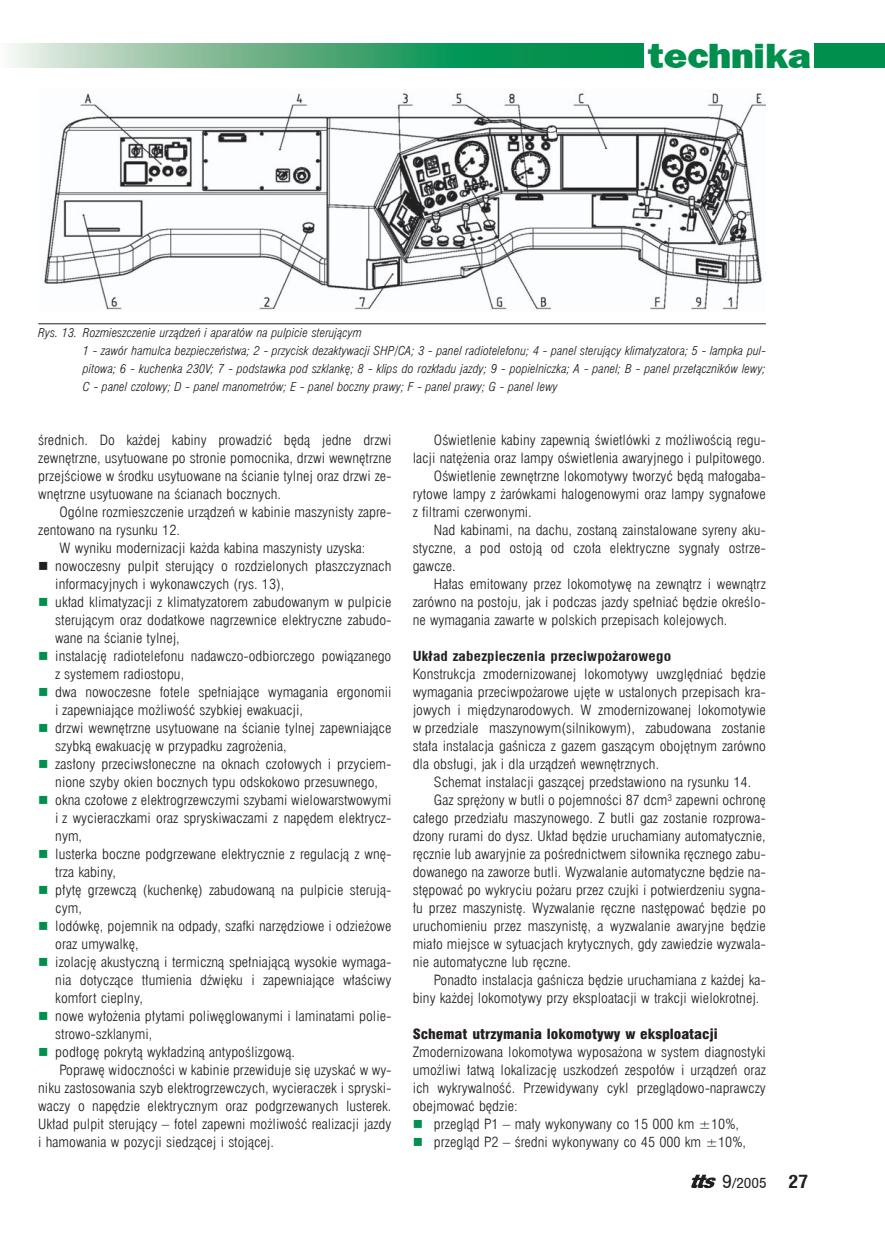
<style>
.page{position:relative;width:885px;height:1238px;background:#fff}
.page>*{position:absolute;margin:0;border:0;box-sizing:border-box;transform-origin:0 0}
.t1{font:36px "Frankfurt Goth Hvypl";color:#008f4d;scale:1.1 1}
.t2{font:13.8px/18px "Swis 721 Lt Cn EU Normal";color:#231f20;scale:1.1 1}
.t3{font:13.8px "Swis 721 Blk Cn EU Normal";color:#231f20;scale:1.1 1}
.t4{font:700 13.8px "Switzerland Condpl";color:#231f20;scale:1.1 1}
.t5{font:13.8px "Switzerland Condpl";color:#231f20;scale:1.1 1}
.t6{font:12px/18px "Swis 721 Lt Cn EU Italic";color:#231f20;scale:1.1 1}
.s1{color:#008f4d}
.s2{font-size:18px}
.s3{font-weight:700;font-size:18px}
</style>
<div class="page">
<div style="left:814px;top:43px;width:70px;height:25px;background:#008f4d"></div>
<svg style="left:11px;top:43px;width:632px;height:25px"></svg>
<svg style="left:691px;top:1174px;width:24px;height:13px"></svg>
<hr style="left:38px;top:323px;width:727px;height:1px;background:#231f20">
<img style="left:44px;top:93px;width:721px;height:217px">
<h1 class="t1" style="left:648px;top:33px;width:149px">technika</h1>
<p class="t6" style="left:83px;top:324px;width:622px;text-indent:-45px">Rys. 13. Rozmieszczenie urządzeń i aparatów na pulpicie sterującym<br>1 - zawór hamulca bezpieczeństwa; 2 - przycisk dezaktywacji SHP/CA; 3 - panel radiotelefonu; 4 - panel sterujący klimatyzatora; 5 - lampka pul&shy;pitowa; 6 - kuchenka 230V; 7 - podstawka pod szklankę; 8 - klips do rozkładu jazdy; 9 - popielniczka; A - panel; B - panel przełączników lewy; C - panel czołowy; D - panel manometrów; E - panel boczny prawy; F - panel prawy; G - panel lewy</p>
<p class="t2" style="left:38px;top:431px;width:322px;text-align:justify">średnich. Do każdej kabiny prowadzić będą jedne drzwi zewnętrzne, usytuowane po stronie pomocnika, drzwi wewnętrzne przejściowe w środku usytuowane na ścianie tylnej oraz drzwi ze&shy;wnętrzne usytuowane na ścianach bocznych.</p>
<p class="t2" style="left:60px;top:503px;width:303px">Ogólne rozmieszczenie urządzeń w kabinie maszynisty zapre-</p>
<p class="t2" style="left:38px;top:521px;width:130px">zentowano na rysunku 12.</p>
<p class="t2" style="left:60px;top:539px;width:279px">W wyniku modernizacji każda kabina maszynisty uzyska:</p>
<p class="t2" style="left:55px;top:557px;width:307px;text-indent:-17px">■ nowoczesny pulpit sterujący o rozdzielonych płaszczyznach informacyjnych i wykonawczych (rys. 13),</p>
<p class="t2" style="left:55px;top:593px;width:307px;text-align:justify;text-indent:-17px"><span class="s1">■</span> układ klimatyzacji z klimatyzatorem zabudowanym w pulpicie sterującym oraz dodatkowe nagrzewnice elektryczne zabudo&shy;wane na ścianie tylnej,</p>
<p class="t2" style="left:55px;top:647px;width:307px;text-indent:-17px"><span class="s1">■</span> instalację radiotelefonu nadawczo-odbiorczego powiązanego z systemem radiostopu,</p>
<p class="t2" style="left:55px;top:683px;width:307px;text-indent:-17px"><span class="s1">■</span> dwa nowoczesne fotele spełniające wymagania ergonomii i zapewniające możliwość szybkiej ewakuacji,</p>
<p class="t2" style="left:55px;top:719px;width:307px;text-indent:-17px"><span class="s1">■</span> drzwi wewnętrzne usytuowane na ścianie tylnej zapewniające szybką ewakuację w przypadku zagrożenia,</p>
<p class="t2" style="left:38px;top:755px;width:322px;text-align:center"><span class="s1">■</span> zasłony przeciwsłoneczne na oknach czołowych i przyciem&shy;nione szyby okien bocznych typu odskokowo przesuwnego,</p>
<p class="t2" style="left:55px;top:791px;width:307px;text-align:justify;text-indent:-17px"><span class="s1">■</span> okna czołowe z elektrogrzewczymi szybami wielowarstwowymi i z wycieraczkami oraz spryskiwaczami z napędem elektrycz&shy;nym,</p>
<p class="t2" style="left:55px;top:845px;width:307px;text-indent:-17px"><span class="s1">■</span> lusterka boczne podgrzewane elektrycznie z regulacją z wnę&shy;trza kabiny,</p>
<p class="t2" style="left:55px;top:881px;width:307px;text-indent:-17px"><span class="s1">■</span> płytę grzewczą (kuchenkę) zabudowaną na pulpicie sterują&shy;cym,</p>
<p class="t2" style="left:55px;top:917px;width:307px;text-indent:-17px"><span class="s1">■</span> lodówkę, pojemnik na odpady, szafki narzędziowe i odzieżowe oraz umywalkę,</p>
<p class="t2" style="left:55px;top:953px;width:307px;text-align:justify;text-indent:-17px"><span class="s1">■</span> izolację akustyczną i termiczną spełniającą wysokie wymaga&shy;nia dotyczące tłumienia dźwięku i zapewniające właściwy komfort cieplny,</p>
<p class="t2" style="left:55px;top:1007px;width:307px;text-indent:-17px"><span class="s1">■</span> nowe wyłożenia płytami poliwęglowanymi i laminatami polie&shy;strowo-szklanymi,</p>
<p class="t2" style="left:38px;top:1043px;width:235px"><span class="s1">■</span> podłogę pokrytą wykładziną antypoślizgową.</p>
<p class="t2" style="left:60px;top:1061px;width:303px">Poprawę widoczności w kabinie przewiduje się uzyskać w wy-</p>
<p class="t2" style="left:38px;top:1079px;width:322px">niku zastosowania szyb elektrogrzewczych, wycieraczek i spryski-</p>
<p class="t2" style="left:38px;top:1097px;width:322px">waczy o napędzie elektrycznym oraz podgrzewanych lusterek.</p>
<p class="t2" style="left:38px;top:1115px;width:322px">Układ pulpit sterujący – fotel zapewni możliwość realizacji jazdy</p>
<p class="t2" style="left:38px;top:1133px;width:216px">i hamowania w pozycji siedzącej i stojącej.</p>
<p class="t2" style="left:434px;top:431px;width:303px">Oświetlenie kabiny zapewnią świetlówki z możliwością regu-</p>
<p class="t2" style="left:412px;top:449px;width:322px">lacji natężenia oraz lampy oświetlenia awaryjnego i pulpitowego.</p>
<p class="t2" style="left:434px;top:467px;width:303px">Oświetlenie zewnętrzne lokomotywy tworzyć będą małogaba-</p>
<p class="t2" style="left:412px;top:485px;width:322px">rytowe lampy z żarówkami halogenowymi oraz lampy sygnałowe</p>
<p class="t2" style="left:412px;top:503px;width:110px">z filtrami czerwonymi.</p>
<p class="t2" style="left:434px;top:521px;width:303px">Nad kabinami, na dachu, zostaną zainstalowane syreny aku-</p>
<p class="t2" style="left:412px;top:539px;width:322px">styczne, a pod ostoją od czoła elektryczne sygnały ostrze-</p>
<p class="t2" style="left:412px;top:557px;width:41px">gawcze.</p>
<p class="t2" style="left:434px;top:575px;width:303px">Hałas emitowany przez lokomotywę na zewnątrz i wewnątrz</p>
<p class="t2" style="left:412px;top:593px;width:322px">zarówno na postoju, jak i podczas jazdy spełniać będzie określo-</p>
<p class="t2" style="left:412px;top:611px;width:287px">ne wymagania zawarte w polskich przepisach kolejowych.</p>
<p class="t4" style="left:412px;top:647px;width:237px">Układ zabezpieczenia przeciwpożarowego</p>
<p class="t2" style="left:412px;top:665px;width:322px;text-align:justify">Konstrukcja zmodernizowanej lokomotywy uwzględniać będzie wymagania przeciwpożarowe ujęte w ustalonych przepisach kra&shy;jowych i międzynarodowych. W zmodernizowanej lokomotywie w przedziale maszynowym(silnikowym), zabudowana zostanie stała instalacja gaśnicza z gazem gaszącym obojętnym zarówno dla obsługi, jak i dla urządzeń wewnętrznych.</p>
<p class="t2" style="left:434px;top:773px;width:290px">Schemat instalacji gaszącej przedstawiono na rysunku 14.</p>
<p class="t2" style="left:434px;top:791px;width:303px">Gaz sprężony w butli o pojemności 87 dcm<sup>3</sup> zapewni ochronę</p>
<p class="t2" style="left:412px;top:809px;width:322px">całego przedziału maszynowego. Z butli gaz zostanie rozprowa-</p>
<p class="t2" style="left:412px;top:827px;width:322px">dzony rurami do dysz. Układ będzie uruchamiany automatycznie,</p>
<p class="t2" style="left:412px;top:845px;width:322px">ręcznie lub awaryjnie za pośrednictwem siłownika ręcznego zabu-</p>
<p class="t2" style="left:412px;top:863px;width:322px">dowanego na zaworze butli. Wyzwalanie automatyczne będzie na-</p>
<p class="t2" style="left:412px;top:881px;width:322px">stępować po wykryciu pożaru przez czujki i potwierdzeniu sygna-</p>
<p class="t2" style="left:412px;top:899px;width:322px">łu przez maszynistę. Wyzwalanie ręczne następować będzie po</p>
<p class="t2" style="left:412px;top:917px;width:322px">uruchomieniu przez maszynistę, a wyzwalanie awaryjne będzie</p>
<p class="t2" style="left:412px;top:935px;width:322px">miało miejsce w sytuacjach krytycznych, gdy zawiedzie wyzwala-</p>
<p class="t2" style="left:412px;top:953px;width:145px">nie automatyczne lub ręczne.</p>
<p class="t2" style="left:434px;top:971px;width:303px">Ponadto instalacja gaśnicza będzie uruchamiana z każdej ka-</p>
<p class="t2" style="left:412px;top:989px;width:317px">biny każdej lokomotywy przy eksploatacji w trakcji wielokrotnej.</p>
<p class="t3" style="left:412px;top:1025px;width:279px">Schemat utrzymania lokomotywy w eksploatacji</p>
<p class="t2" style="left:412px;top:1043px;width:322px;text-align:justify">Zmodernizowana lokomotywa wyposażona w system diagnostyki umożliwi łatwą lokalizację uszkodzeń zespołów i urządzeń oraz ich wykrywalność. Przewidywany cykl przeglądowo-naprawczy obejmować będzie:</p>
<p class="t2" style="left:412px;top:1115px;width:298px"><span class="s1">■</span> przegląd P1 – mały wykonywany co 15 000 km ±10%,</p>
<p class="t2" style="left:412px;top:1133px;width:304px"><span class="s1">■</span> przegląd P2 – średni wykonywany co 45 000 km ±10%,</p>
<p class="t5" style="left:722px;top:1173px;width:80px"><span class="s2">9</span>/2005 <span class="s3">27</span></p>
</div>
